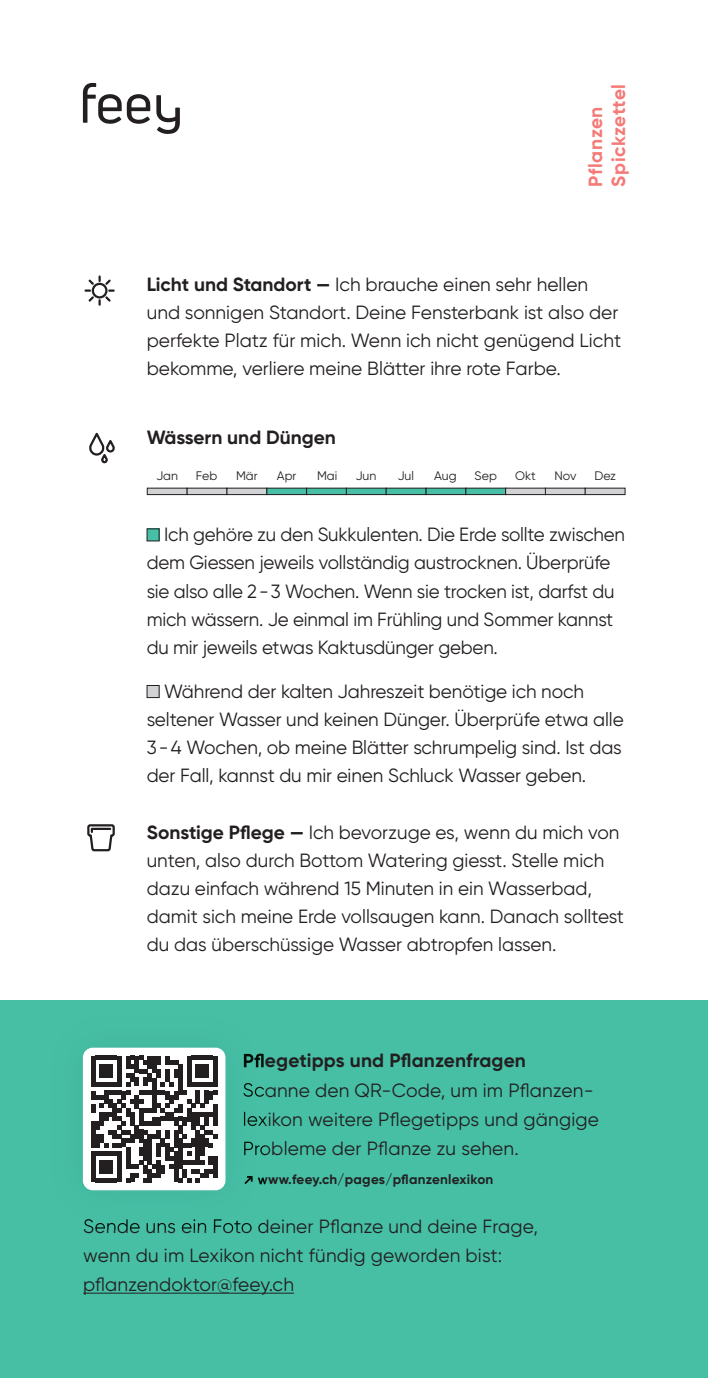
<style>
.page{position:relative;width:708px;height:1378px;background:#fff}
.page>*{position:absolute;margin:0;border:0;box-sizing:border-box;transform-origin:0 0}
.t1{font:19.12px/28.1px "Gilroy";letter-spacing:-.005em;color:#231f20}
.t2{font:700 19.12px "Gilroy";letter-spacing:.005em;color:#231f20}
.t3{font:700 19.12px/22.9px "Gilroy";letter-spacing:.03em;color:#f37a76}
.t4{font:700 13.5px "Gilroy";letter-spacing:.02em;color:#231f20}
.t5{font:12.38px "Gilroy";color:#231f20}
.s1{font-weight:700}
</style>
<div class="page">
<div style="left:0;top:1000px;width:708px;height:378px;background:#46bfa5"></div>
<hr style="left:83px;top:1292px;width:211px;height:1px;background:#231f20">
<svg style="left:156px;top:95px;width:24px;height:39px"></svg>
<svg style="left:83px;top:83px;width:67px;height:41px"></svg>
<div style="left:147px;top:529px;width:12px;height:12px;background:#46bfa5"></div>
<div style="left:147px;top:685px;width:12px;height:12px;background:#d1d2d4"></div>
<div style="left:147px;top:685px;width:12px;height:13px;border:1px solid #231f20"></div>
<svg style="left:84px;top:275px;width:31px;height:31px"></svg>
<svg style="left:89px;top:432px;width:26px;height:32px"></svg>
<svg style="left:87px;top:824px;width:28px;height:28px"></svg>
<div style="left:147px;top:488px;width:40px;height:6px;background:#d1d2d4"></div>
<div style="left:147px;top:488px;width:40px;height:7px;border:1px solid #231f20"></div>
<div style="left:187px;top:488px;width:40px;height:6px;background:#d1d2d4"></div>
<div style="left:187px;top:488px;width:40px;height:7px;border:1px solid #231f20"></div>
<div style="left:227px;top:488px;width:40px;height:6px;background:#d1d2d4"></div>
<div style="left:227px;top:488px;width:40px;height:7px;border:1px solid #231f20"></div>
<div style="left:267px;top:488px;width:40px;height:6px;background:#46bfa5"></div>
<div style="left:266px;top:488px;width:41px;height:7px;border:1px solid #231f20"></div>
<div style="left:307px;top:488px;width:39px;height:6px;background:#46bfa5"></div>
<div style="left:306px;top:488px;width:41px;height:7px;border:1px solid #231f20"></div>
<div style="left:346px;top:488px;width:40px;height:6px;background:#46bfa5"></div>
<div style="left:346px;top:488px;width:41px;height:7px;border:1px solid #231f20"></div>
<div style="left:386px;top:488px;width:40px;height:6px;background:#46bfa5"></div>
<div style="left:386px;top:488px;width:40px;height:7px;border:1px solid #231f20"></div>
<div style="left:426px;top:488px;width:40px;height:6px;background:#46bfa5"></div>
<div style="left:426px;top:488px;width:40px;height:7px;border:1px solid #231f20"></div>
<div style="left:466px;top:488px;width:40px;height:6px;background:#46bfa5"></div>
<div style="left:466px;top:488px;width:40px;height:7px;border:1px solid #231f20"></div>
<div style="left:506px;top:488px;width:39px;height:6px;background:#d1d2d4"></div>
<div style="left:505px;top:488px;width:41px;height:7px;border:1px solid #231f20"></div>
<div style="left:545px;top:488px;width:40px;height:6px;background:#d1d2d4"></div>
<div style="left:545px;top:488px;width:41px;height:7px;border:1px solid #231f20"></div>
<div style="left:585px;top:488px;width:40px;height:6px;background:#d1d2d4"></div>
<div style="left:585px;top:488px;width:40px;height:7px;border:1px solid #231f20"></div>
<img style="left:82px;top:1050px;width:176px;height:141px">
<img style="left:244px;top:1053px;width:20px;height:18px">
<img style="left:243px;top:1083px;width:21px;height:16px">
<img style="left:244px;top:1112px;width:20px;height:18px">
<img style="left:244px;top:1141px;width:20px;height:14px">
<img style="left:258px;top:1177px;width:6px;height:8px">
<img style="left:84px;top:1219px;width:180px;height:10px">
<svg style="left:243px;top:1176px;width:10px;height:9px"></svg>
<div style="left:84px;top:1049px;width:140px;height:140px;background:#fff;border-radius:9px"></div>
<svg style="left:91px;top:1055px;width:126px;height:127px"></svg>
<hr style="left:213px;top:1156px;width:4px;height:22px;background:#231f20">
<div style="left:83px;top:1047px;width:142px;height:143px;border:2px solid #fff;border-radius:9px"></div>
<p class="t3" style="left:584px;top:187px;width:104px;rotate:-90deg">Pflanzen<br>Spickzettel</p>
<p class="t1" style="left:147px;top:270px;width:476px"><span class="s1">Licht und Standort —</span> Ich brauche einen sehr hellen und sonnigen Standort. Deine Fensterbank ist also der perfekte Platz für mich. Wenn ich nicht genügend Licht bekomme, verliere meine Blätter ihre rote Farbe.</p>
<p class="t2" style="left:147px;top:425px;width:191px">Wässern und Düngen</p>
<p class="t5" style="left:156px;top:468px;width:23px">Jan</p>
<p class="t5" style="left:196px;top:468px;width:23px">Feb</p>
<p class="t5" style="left:236px;top:468px;width:23px">Mär</p>
<p class="t5" style="left:277px;top:468px;width:21px">Apr</p>
<p class="t5" style="left:317px;top:468px;width:22px">Mai</p>
<p class="t5" style="left:356px;top:468px;width:22px">Jun</p>
<p class="t5" style="left:398px;top:468px;width:18px">Jul</p>
<p class="t5" style="left:434px;top:468px;width:24px">Aug</p>
<p class="t5" style="left:475px;top:468px;width:24px">Sep</p>
<p class="t5" style="left:515px;top:468px;width:22px">Okt</p>
<p class="t5" style="left:554px;top:468px;width:23px">Nov</p>
<p class="t5" style="left:595px;top:468px;width:23px">Dez</p>
<p class="t1" style="left:147px;top:520px;width:480px;text-indent:17px">Ich gehöre zu den Sukkulenten. Die Erde sollte zwischen dem Giessen jeweils vollständig austrocknen. Überprüfe sie also alle 2 - 3 Wochen. Wenn sie trocken ist, darfst du mich wässern. Je einmal im Frühling und Sommer kannst du mir jeweils etwas Kaktusdünger geben.</p>
<p class="t1" style="left:147px;top:677px;width:479px;text-indent:18px">Während der kalten Jahreszeit benötige ich noch seltener Wasser und keinen Dünger. Überprüfe etwa alle 3 - 4 Wochen, ob meine Blätter schrumpelig sind. Ist das der Fall, kannst du mir einen Schluck Wasser geben.</p>
<p class="t1" style="left:147px;top:817px;width:479px"><span class="s1">Sonstige Pflege —</span> Ich bevorzuge es, wenn du mich von unten, also durch Bottom Watering giesst. Stelle mich dazu einfach während 15 Minuten in ein Wasserbad, damit sich meine Erde vollsaugen kann. Danach solltest du das überschüssige Wasser abtropfen lassen.</p>
<p class="t2" style="left:243px;top:1048px;width:285px">Pflegetipps und Pflanzenfragen</p>
<p class="t1" style="left:243px;top:1075px;width:358px;line-height:29.2px">Scanne den QR-Code, um im Pflanzen&shy;lexikon weitere Pflegetipps und gängige<br>Probleme der Pflanze zu sehen.</p>
<p class="t4" style="left:258px;top:1171px;width:237px">www.feey.ch/pages/pflanzenlexikon</p>
<p class="t1" style="left:83px;top:1211px;width:456px;line-height:29.2px">Sende uns ein Foto deiner Pflanze und deine Frage, wenn du im Lexikon nicht fündig geworden bist: pflanzendoktor@feey.ch</p>
</div>
